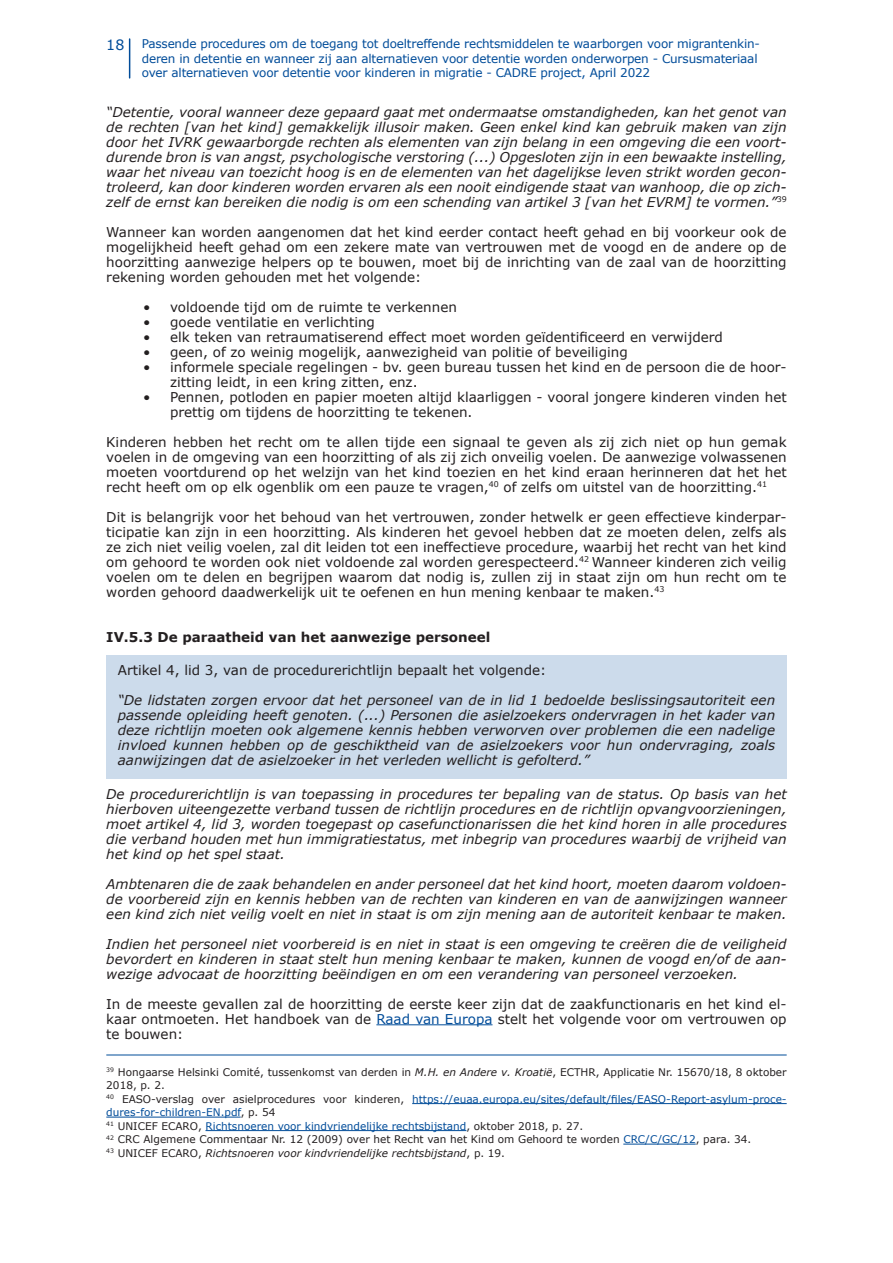
<style>
.page{position:relative;width:893px;height:1263px;background:#fff}
.page>*{position:absolute;margin:0;border:0;box-sizing:border-box;transform-origin:0 0}
.t1{font:14.25px "Verdana";color:#004c99}
.t2{font:italic 13.5px/15px "Verdana";color:#231f20;text-align:justify}
.t3{font:13.5px/15px "Verdana";color:#231f20;text-align:justify}
.t4{font:700 13.5px "Verdana";color:#231f20}
.t5{font:12px/14.4px "Verdana";letter-spacing:-.015em;color:#004c99}
.t6{font:10.5px/13.5px "Verdana";color:#004c99}
.t7{font:10.5px/13.5px "Verdana";color:#231f20}
.t8{font:italic 10.5px "Verdana";color:#231f20}
.s1{color:#004c99}
.s2{font-style:italic}
.s3{color:#231f20}
.s4{font-style:normal}
</style>
<div class="page">
<hr style="left:129px;top:39px;width:1px;height:39px;background:#004c99">
<div style="left:106px;top:655px;width:681px;height:123px;background:#ccdbeb"></div>
<hr style="left:376px;top:1024px;width:116px;height:1px;background:#004c99">
<hr style="left:412px;top:1103px;width:375px;height:1px;background:#004c99">
<hr style="left:106px;top:1117px;width:135px;height:1px;background:#004c99">
<hr style="left:206px;top:1130px;width:260px;height:1px;background:#004c99">
<hr style="left:623px;top:1144px;width:73px;height:1px;background:#004c99">
<hr style="left:106px;top:1054px;width:681px;height:1px;background:#004c99">
<p class="t1" style="left:106px;top:36px;width:20px">18</p>
<p class="t5" style="left:142px;top:37px;width:620px">Passende procedures om de toegang tot doeltreffende rechtsmiddelen te waarborgen voor migrantenkin&shy;deren in detentie en wanneer zij aan alternatieven voor detentie worden onderworpen - Cursusmateriaal over alternatieven voor detentie voor kinderen in migratie - CADRE project, April 2022</p>
<p class="t2" style="left:106px;top:104px;width:682px">“Detentie, vooral wanneer deze gepaard gaat met ondermaatse omstandigheden, kan het genot van de rechten [van het kind] gemakkelijk illusoir maken. Geen enkel kind kan gebruik maken van zijn door het IVRK gewaarborgde rechten als elementen van zijn belang in een omgeving die een voort&shy;durende bron is van angst, psychologische verstoring (...) Opgesloten zijn in een bewaakte instelling, waar het niveau van toezicht hoog is en de elementen van het dagelijkse leven strikt worden gecon&shy;troleerd, kan door kinderen worden ervaren als een nooit eindigende staat van wanhoop, die op zich&shy;zelf de ernst kan bereiken die nodig is om een schending van artikel 3 [van het EVRM] te vormen.”<sup>39</sup></p>
<p class="t3" style="left:106px;top:224px;width:682px">Wanneer kan worden aangenomen dat het kind eerder contact heeft gehad en bij voorkeur ook de mogelijkheid heeft gehad om een zekere mate van vertrouwen met de voogd en de andere op de hoorzitting aanwezige helpers op te bouwen, moet bij de inrichting van de zaal van de hoorzitting rekening worden gehouden met het volgende:</p>
<p class="t3" style="left:143px;top:299px;width:315px">• voldoende tijd om de ruimte te verkennen</p>
<p class="t3" style="left:143px;top:314px;width:233px">• goede ventilatie en verlichting</p>
<p class="t3" style="left:143px;top:329px;width:581px">• elk teken van retraumatiserend effect moet worden geïdentificeerd en verwijderd</p>
<p class="t3" style="left:143px;top:344px;width:486px">• geen, of zo weinig mogelijk, aanwezigheid van politie of beveiliging</p>
<p class="t3" style="left:170px;top:359px;width:618px;text-indent:-27px">• informele speciale regelingen - bv. geen bureau tussen het kind en de persoon die de hoor&shy;zitting leidt, in een kring zitten, enz.</p>
<p class="t3" style="left:170px;top:389px;width:618px;text-indent:-27px">• Pennen, potloden en papier moeten altijd klaarliggen - vooral jongere kinderen vinden het prettig om tijdens de hoorzitting te tekenen.</p>
<p class="t3" style="left:106px;top:434px;width:682px">Kinderen hebben het recht om te allen tijde een signaal te geven als zij zich niet op hun gemak voelen in de omgeving van een hoorzitting of als zij zich onveilig voelen. De aanwezige volwassenen moeten voortdurend op het welzijn van het kind toezien en het kind eraan herinneren dat het het recht heeft om op elk ogenblik om een pauze te vragen,<sup>40</sup> of zelfs om uitstel van de hoorzitting.<sup>41</sup></p>
<p class="t3" style="left:106px;top:509px;width:682px">Dit is belangrijk voor het behoud van het vertrouwen, zonder hetwelk er geen effectieve kinderpar&shy;ticipatie kan zijn in een hoorzitting. Als kinderen het gevoel hebben dat ze moeten delen, zelfs als ze zich niet veilig voelen, zal dit leiden tot een ineffectieve procedure, waarbij het recht van het kind om gehoord te worden ook niet voldoende zal worden gerespecteerd.<sup>42</sup> Wanneer kinderen zich veilig voelen om te delen en begrijpen waarom dat nodig is, zullen zij in staat zijn om hun recht om te worden gehoord daadwerkelijk uit te oefenen en hun mening kenbaar te maken.<sup>43</sup></p>
<p class="t4" style="left:106px;top:628px;width:386px">IV.5.3 De paraatheid van het aanwezige personeel</p>
<p class="t3" style="left:118px;top:662px;width:430px">Artikel 4, lid 3, van de procedurerichtlijn bepaalt het volgende:</p>
<p class="t2" style="left:118px;top:692px;width:659px">“De lidstaten zorgen ervoor dat het personeel van de in lid 1 bedoelde beslissingsautoriteit een passende opleiding heeft genoten. (...) Personen die asielzoekers ondervragen in het kader van deze richtlijn moeten ook algemene kennis hebben verworven over problemen die een nadelige invloed kunnen hebben op de geschiktheid van de asielzoekers voor hun ondervraging, zoals aanwijzingen dat de asielzoeker in het verleden wellicht is gefolterd.”</p>
<p class="t2" style="left:106px;top:786px;width:682px">De procedurerichtlijn is van toepassing in procedures ter bepaling van de status. Op basis van het hierboven uiteengezette verband tussen de richtlijn procedures en de richtlijn opvangvoorzieningen, moet artikel 4, lid 3, worden toegepast op casefunctionarissen die het kind horen in alle procedures die verband houden met hun immigratiestatus, met inbegrip van procedures waarbij de vrijheid van het kind op het spel staat.</p>
<p class="t2" style="left:106px;top:876px;width:682px">Ambtenaren die de zaak behandelen en ander personeel dat het kind hoort, moeten daarom voldoen&shy;de voorbereid zijn en kennis hebben van de rechten van kinderen en van de aanwijzingen wanneer een kind zich niet veilig voelt en niet in staat is om zijn mening aan de autoriteit kenbaar te maken.</p>
<p class="t2" style="left:106px;top:936px;width:682px">Indien het personeel niet voorbereid is en niet in staat is een omgeving te creëren die de veiligheid bevordert en kinderen in staat stelt hun mening kenbaar te maken, kunnen de voogd en/of de aan&shy;wezige advocaat de hoorzitting beëindigen en om een verandering van personeel verzoeken.</p>
<p class="t3" style="left:106px;top:996px;width:682px">In de meeste gevallen zal de hoorzitting de eerste keer zijn dat de zaakfunctionaris en het kind el&shy;kaar ontmoeten. Het handboek van de <span class="s1">Raad van Europa</span> stelt het volgende voor om vertrouwen op te bouwen:</p>
<p class="t7" style="left:106px;top:1065px;width:682px"><sup>39</sup> Hongaarse Helsinki Comité, tussenkomst van derden in <span class="s2">M.H. en Andere v. Kroatië</span>, ECTHR, Applicatie Nr. 15670/18, 8 oktober<br>2018, p. 2.</p>
<p class="t6" style="left:106px;top:1092px;width:682px"><sup>40</sup> <span class="s3">EASO-verslag over asielprocedures voor kinderen,</span> https://euaa.europa.eu/sites/default/files/EASO-Report-asylum-proce&shy;dures-for-children-EN.pdf<span class="s3">, p. 54</span></p>
<p class="t6" style="left:106px;top:1119px;width:479px"><sup>41</sup> <span class="s3">UNICEF ECARO,</span> Richtsnoeren voor kindvriendelijke rechtsbijstand<span class="s3">, oktober 2018, p. 27.</span></p>
<p class="t7" style="left:106px;top:1133px;width:647px"><sup>42</sup> CRC Algemene Commentaar Nr. 12 (2009) over het Recht van het Kind om Gehoord te worden <span class="s1">CRC/C/GC/12</span>, para. 34.</p>
<p class="t8" style="left:106px;top:1146px;width:400px"><sup>43</sup> <span class="s4">UNICEF ECARO,</span> Richtsnoeren voor kindvriendelijke rechtsbijstand<span class="s4">, p. 19.</span></p>
</div>
